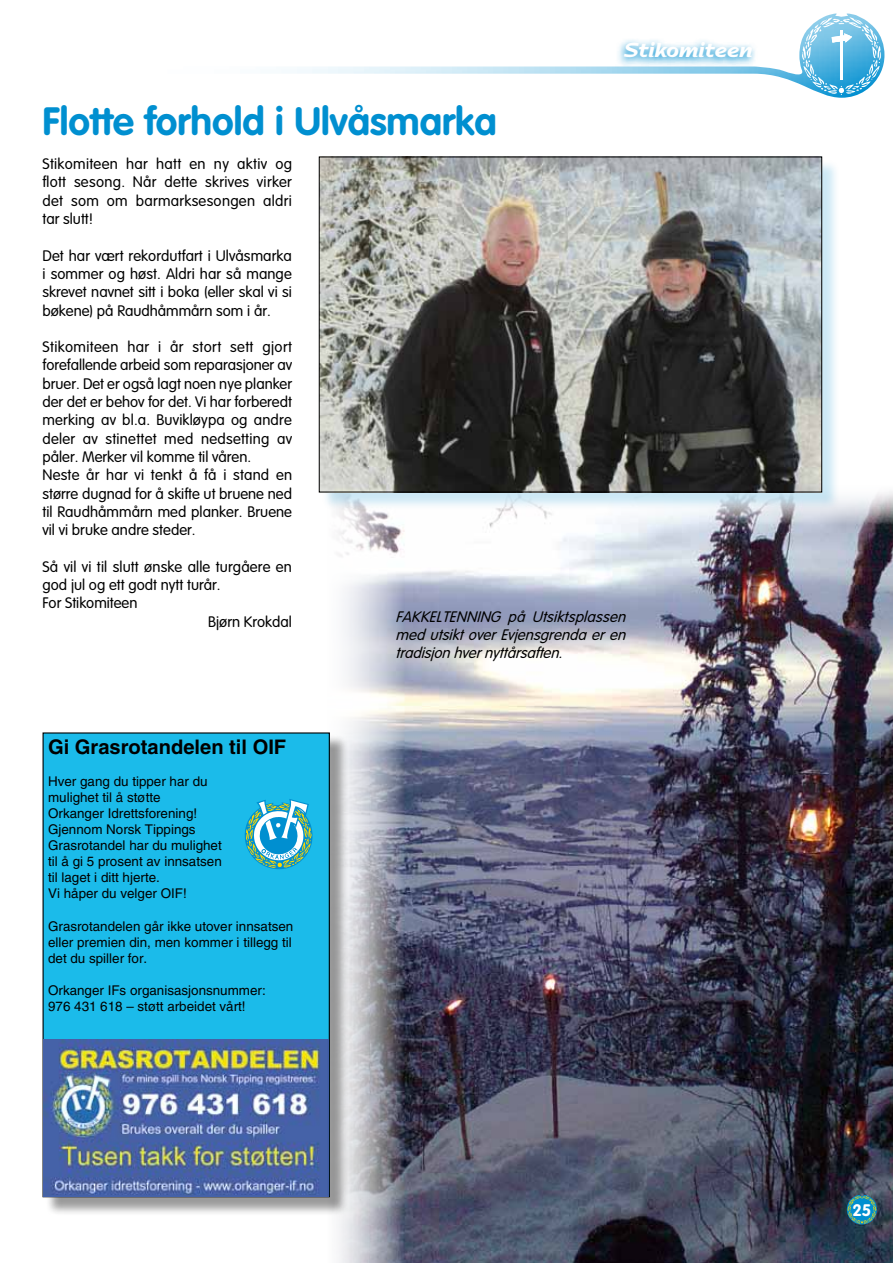
<style>
.page{position:relative;width:893px;height:1263px;background:#fff}
.page>*{position:absolute;margin:0;border:0;box-sizing:border-box;transform-origin:0 0}
.t1{font:700 38.85px "VAG Rounded";color:#008fd0}
.t2{font:700 21px "Nadianne";color:#fff}
.t3{font:700 20.1px "Helvetica";color:#000}
.t4{font:700 16.5px "VAG Rounded";color:#fff}
.t5{font:300 15px/18.3px "VAG Rounded";color:#000;text-align:justify}
.t6{font:italic 300 15px/18px "VAG Rounded";color:#000;text-align:justify}
.t7{font:13.35px/16px "Helvetica";color:#000}
</style>
<div class="page">
<img style="left:282px;top:13px;width:602px;height:85px">
<img style="left:319px;top:491px;width:574px;height:772px">
<div style="left:321px;top:159px;width:520px;height:352px;background:#008fd0;opacity:.2"></div>
<img style="left:321px;top:159px;width:499px;height:331px">
<svg style="left:614px;top:38px;width:143px;height:31px"></svg>
<svg style="left:847px;top:1195px;width:30px;height:29px"></svg>
<hr style="left:840px;top:30px;width:3px;height:50px;background:#fff">
<svg style="left:831px;top:31px;width:21px;height:48px"></svg>
<div style="left:45px;top:735px;width:303px;height:481px;background:#000;opacity:.4"></div>
<div style="left:43px;top:733px;width:286px;height:464px;background:#1bbbea"></div>
<svg style="left:245px;top:799px;width:68px;height:70px"></svg>
<img style="left:44px;top:1040px;width:285px;height:156px">
<h1 class="t1" style="left:43px;top:98px;width:456px">Flotte forhold i Ulvåsmarka</h1>
<h2 class="t2" style="left:624px;top:37px;width:130px">Stikomiteen</h2>
<p class="t5" style="left:43px;top:155px;width:251px">Stikomiteen har hatt en ny aktiv og flott sesong. Når dette skrives virker det som om barmarksesongen aldri tar slutt!</p>
<p class="t5" style="left:43px;top:247px;width:251px">Det har vært rekordutfart i Ulvåsmarka i sommer og høst. Aldri har så mange skrevet navnet sitt i boka (eller skal vi si bøkene) på Raudhåmmårn som i år.</p>
<p class="t5" style="left:43px;top:338px;width:251px;text-align:left">Stikomiteen har i år stort sett gjort forefallende arbeid som reparasjoner av bruer. Det er også lagt noen nye planker der det er behov for det. Vi har forberedt merking av bl.a. Buvikløypa og andre deler av stinettet med nedsetting av påler. Merker vil komme til våren.<br>Neste år har vi tenkt å få i stand en større dugnad for å skifte ut bruene ned til Raudhåmmårn med planker. Bruene vil vi bruke andre steder.</p>
<p class="t5" style="left:43px;top:558px;width:251px">Så vil vi til slutt ønske alle turgåere en</p>
<p class="t5" style="left:43px;top:576px;width:180px">god jul og ett godt nytt turår.</p>
<p class="t5" style="left:43px;top:594px;width:96px">For Stikomiteen</p>
<p class="t5" style="left:208px;top:613px;width:85px">Bjørn Krokdal</p>
<h3 class="t3" style="left:48px;top:734px;width:240px">Gi Grasrotandelen til OIF</h3>
<p class="t7" style="left:48px;top:773px;width:175px">Hver gang du tipper har du mulighet til å støtte<br>Orkanger Idrettsforening!<br>Gjennom Norsk Tippings<br>Grasrotandel har du mulighet til å gi 5 prosent av innsatsen til laget i ditt hjerte.<br>Vi håper du velger OIF!</p>
<p class="t7" style="left:48px;top:918px;width:247px;text-align:justify">Grasrotandelen går ikke utover innsatsen eller premien din, men kommer i tillegg til det du spiller for.</p>
<p class="t7" style="left:48px;top:982px;width:219px">Orkanger IFs organisasjonsnummer:<br>976 431 618 – støtt arbeidet vårt!</p>
<p class="t6" style="left:395px;top:608px;width:236px">FAKKELTENNING på Utsiktsplassen medutsiktoverEvjensgrendaeren tradisjonhvernyttårsaften.</p>
<p class="t4" style="left:852px;top:1200px;width:20px">25</p>
</div>
